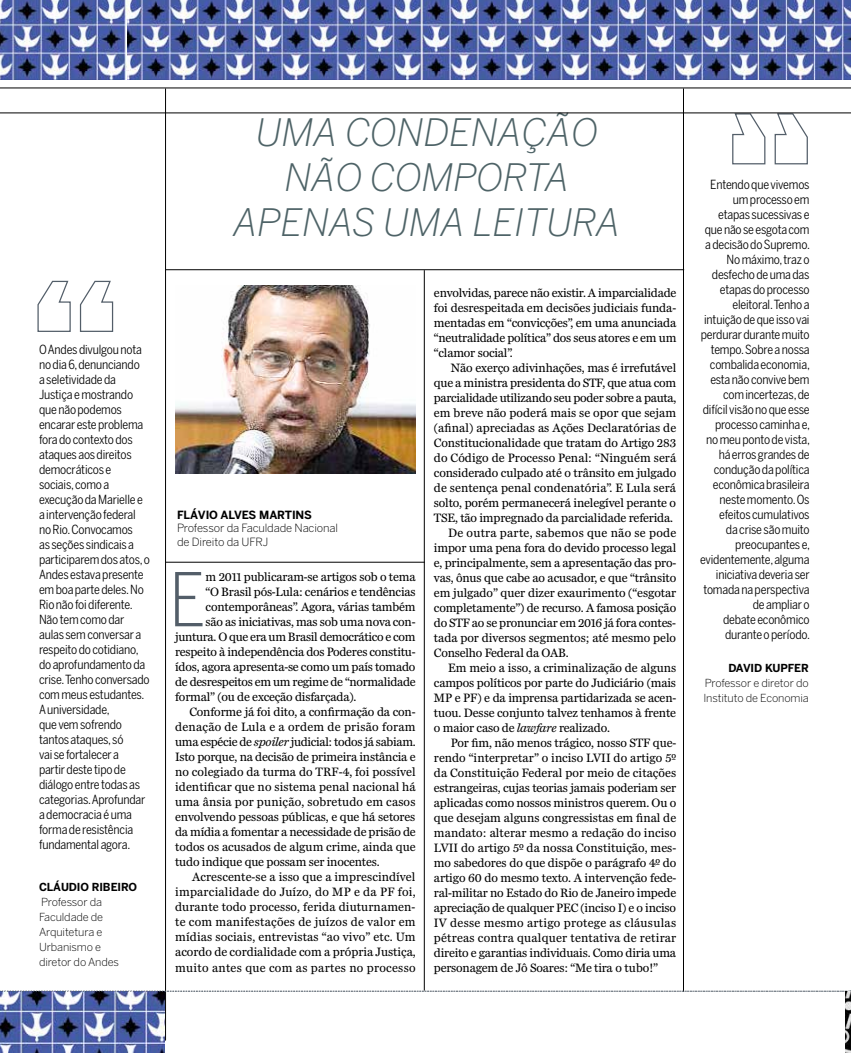
<style>
.page{position:relative;width:851px;height:1053px;background:#fff}
.page>*{position:absolute;margin:0;border:0;box-sizing:border-box;transform-origin:0 0}
.t1{font:300 73.25px "Benton Sans Cond";color:#535e69}
.t2{font:italic 300 37.5px/45px "Benton Sans";letter-spacing:-.01em;color:#4e6367;text-align:center}
.t3{font:12.5px/15px "Miller Daily Two";letter-spacing:-.01em;color:#000;text-align:justify}
.t4{font:12.5px/15px "Benton Sans Cond";letter-spacing:-.015em;color:#000;text-align:right}
.t5{font:12.5px "Miller Daily Two";letter-spacing:.02em;color:#000}
.t6{font:12.5px "Miller Daily Two";letter-spacing:.01em;color:#000}
.t7{font:12.5px "Miller Daily Two";letter-spacing:.015em;color:#000}
.t8{font:300 11.25px/13.5px "Benton Sans";letter-spacing:-.01em;color:#000}
.t9{font:700 11.25px "Benton Sans";letter-spacing:-.01em;color:#000}
.t10{font:300 11px/15px "Benton Sans";letter-spacing:-.01em;color:#000}
.t11{font:700 11px "Benton Sans";letter-spacing:-.01em;color:#000}
.s1{font-style:italic}
</style>
<div class="page">
<img style="left:126px;top:0;width:724px;height:79px">
<svg style="left:732px;top:114px;width:76px;height:51px"></svg>
<hr style="left:424px;top:270px;width:1px;height:720px;background:#000">
<hr style="left:165px;top:88px;width:1px;height:952px;background:#000">
<hr style="left:683px;top:88px;width:1px;height:903px;background:#000">
<hr style="left:166px;top:269px;width:518px;height:1px;background:#000">
<hr style="left:166px;top:562px;width:258px;height:1px;background:#000">
<img style="left:175px;top:285px;width:240px;height:188px">
<hr style="left:0;top:88px;width:850px;height:1px;background:#000">
<img style="left:0;top:991px;width:164px;height:61px">
<svg style="left:37px;top:280px;width:77px;height:52px"></svg>
<img style="left:0;top:0;width:126px;height:79px">
<svg style="left:0;top:990px;width:851px;height:1px"></svg>
<hr style="left:0;top:113px;width:850px;height:1px;background:#000">
<img style="left:845px;top:991px;width:5px;height:61px">
<p class="t4" style="left:39px;top:342px;width:112px;text-align:left">O Andes divulgou nota no dia 6, denunciando<br>a seletividade da<br>Justiça e mostrando que não podemos encarar este problema fora do contexto dos ataques aos direitos democráticos e<br>sociais, como a execução da Marielle e a intervenção federal no Rio. Convocamos<br>as seções sindicais a participarem dos atos, o<br>Andes estava presente em boa parte deles. No<br>Rio não foi diferente.<br>Não tem como dar aulas sem conversar a respeito do cotidiano, do aprofundamento da crise. Tenho conversado com meus estudantes.<br>A universidade,<br>que vem sofrendo tantos ataques, só<br>vai se fortalecer a<br>partir deste tipo de diálogo entre todas as categorias. Aprofundar a democracia é uma forma de resistência fundamental agora.</p>
<p class="t11" style="left:39px;top:880px;width:100px">CLÁUDIO RIBEIRO</p>
<p class="t10" style="left:39px;top:894px;width:81px">Professor da<br>Faculdade de<br>Arquitetura e<br>Urbanismo e diretor do Andes</p>
<h2 class="t2" style="left:233px;top:110px;width:388px">UMA CONDENAÇÃO<br>NÃO COMPORTA<br>APENAS UMA LEITURA</h2>
<p class="t9" style="left:177px;top:508px;width:136px">FLÁVIO ALVES MARTINS</p>
<p class="t8" style="left:177px;top:521px;width:162px">Professor da Faculdade Nacional de Direito da UFRJ</p>
<h1 class="t1" style="left:169px;top:557px;width:38px">E</h1>
<p class="t3" style="left:205px;top:569px;width:211px">m 2011 publicaram-se artigos sob o tema</p>
<p class="t3" style="left:205px;top:584px;width:211px">“O Brasil pós-Lula: cenários e tendências</p>
<p class="t3" style="left:205px;top:599px;width:211px">contemporâneas”. Agora, várias também</p>
<p class="t3" style="left:205px;top:614px;width:211px">são as iniciativas, mas sob uma nova con-</p>
<p class="t3" style="left:175px;top:629px;width:242px">juntura. O que era um Brasil democrático e com</p>
<p class="t3" style="left:175px;top:644px;width:242px">respeito à independência dos Poderes constitu-</p>
<p class="t3" style="left:175px;top:659px;width:242px">ídos, agora apresenta-se como um país tomado</p>
<p class="t3" style="left:175px;top:674px;width:242px">de desrespeitos em um regime de “normalidade</p>
<p class="t3" style="left:175px;top:689px;width:183px">formal” (ou de exceção disfarçada).</p>
<p class="t3" style="left:189px;top:704px;width:228px">Conforme já foi dito, a confirmação da con-</p>
<p class="t5" style="left:175px;top:720px;width:242px">denação de Lula e a ordem de prisão foram</p>
<p class="t3" style="left:175px;top:734px;width:242px">uma espécie de <span class="s1">spoiler</span> judicial: todos já sabiam.</p>
<p class="t3" style="left:175px;top:749px;width:242px">Isto porque, na decisão de primeira instância e</p>
<p class="t3" style="left:175px;top:764px;width:242px">no colegiado da turma do TRF-4, foi possível</p>
<p class="t3" style="left:175px;top:779px;width:242px">identificar que no sistema penal nacional há</p>
<p class="t6" style="left:175px;top:795px;width:242px">uma ânsia por punição, sobretudo em casos</p>
<p class="t3" style="left:175px;top:809px;width:242px">envolvendo pessoas públicas, e que há setores</p>
<p class="t3" style="left:175px;top:824px;width:242px">da mídia a fomentar a necessidade de prisão de</p>
<p class="t3" style="left:175px;top:839px;width:242px">todos os acusados de algum crime, ainda que</p>
<p class="t3" style="left:175px;top:854px;width:206px">tudo indique que possam ser inocentes.</p>
<p class="t3" style="left:192px;top:869px;width:225px">Acrescente-se a isso que a imprescindível</p>
<p class="t7" style="left:175px;top:885px;width:242px">imparcialidade do Juízo, do MP e da PF foi,</p>
<p class="t6" style="left:175px;top:900px;width:242px">durante todo processo, ferida diuturnamen-</p>
<p class="t5" style="left:175px;top:915px;width:242px">te com manifestações de juízos de valor em</p>
<p class="t6" style="left:175px;top:930px;width:242px">mídias sociais, entrevistas “ao vivo” etc. Um</p>
<p class="t3" style="left:175px;top:944px;width:242px">acordo de cordialidade com a própria Justiça,</p>
<p class="t5" style="left:175px;top:960px;width:242px">muito antes que com as partes no processo</p>
<p class="t3" style="left:434px;top:285px;width:244px">envolvidas, parece não existir. A imparcialidade foi desrespeitada em decisões judiciais funda&shy;mentadas em “convicções”, em uma anunciada “neutralidade política” dos seus atores e em um “clamor social”.</p>
<p class="t3" style="left:451px;top:360px;width:227px">Não exerço adivinhações, mas é irrefutável</p>
<p class="t3" style="left:434px;top:375px;width:244px">que a ministra presidenta do STF, que atua com</p>
<p class="t3" style="left:434px;top:390px;width:244px">parcialidade utilizando seu poder sobre a pauta,</p>
<p class="t3" style="left:434px;top:405px;width:243px">em breve não poderá mais se opor que sejam</p>
<p class="t3" style="left:434px;top:420px;width:244px">(afinal) apreciadas as Ações Declaratórias de</p>
<p class="t3" style="left:434px;top:435px;width:244px">Constitucionalidade que tratam do Artigo 283</p>
<p class="t3" style="left:434px;top:450px;width:244px">do Código de Processo Penal: “Ninguém será</p>
<p class="t3" style="left:434px;top:465px;width:244px">considerado culpado até o trânsito em julgado</p>
<p class="t3" style="left:434px;top:480px;width:244px">de sentença penal condenatória”. E Lula será</p>
<p class="t3" style="left:434px;top:495px;width:244px">solto, porém permanecerá inelegível perante o</p>
<p class="t3" style="left:434px;top:510px;width:240px">TSE, tão impregnado da parcialidade referida.</p>
<p class="t5" style="left:448px;top:525px;width:230px">De outra parte, sabemos que não se pode</p>
<p class="t3" style="left:434px;top:540px;width:244px">impor uma pena fora do devido processo legal</p>
<p class="t3" style="left:434px;top:555px;width:244px">e, principalmente, sem a apresentação das pro-</p>
<p class="t3" style="left:434px;top:570px;width:244px">vas, ônus que cabe ao acusador, e que “trânsito</p>
<p class="t3" style="left:434px;top:585px;width:244px">em julgado” quer dizer exaurimento (“esgotar</p>
<p class="t3" style="left:434px;top:600px;width:244px">completamente”) de recurso. A famosa posição</p>
<p class="t3" style="left:434px;top:615px;width:243px">do STF ao se pronunciar em 2016 já fora contes-</p>
<p class="t3" style="left:434px;top:630px;width:244px">tada por diversos segmentos; até mesmo pelo</p>
<p class="t3" style="left:434px;top:645px;width:136px">Conselho Federal da OAB.</p>
<p class="t3" style="left:448px;top:660px;width:229px">Em meio a isso, a criminalização de alguns</p>
<p class="t3" style="left:434px;top:675px;width:244px">campos políticos por parte do Judiciário (mais</p>
<p class="t3" style="left:434px;top:690px;width:244px">MP e PF) e da imprensa partidarizada se acen-</p>
<p class="t3" style="left:434px;top:705px;width:244px">tuou. Desse conjunto talvez tenhamos à frente</p>
<p class="t3" style="left:434px;top:720px;width:177px">o maior caso de <span class="s1">lawfare</span> realizado.</p>
<p class="t3" style="left:451px;top:735px;width:227px">Por fim, não menos trágico, nosso STF que-</p>
<p class="t3" style="left:434px;top:750px;width:244px">rendo “interpretar” o inciso LVII do artigo 5º</p>
<p class="t3" style="left:434px;top:765px;width:244px">da Constituição Federal por meio de citações</p>
<p class="t3" style="left:434px;top:780px;width:244px">estrangeiras, cujas teorias jamais poderiam ser</p>
<p class="t3" style="left:434px;top:795px;width:244px">aplicadas como nossos ministros querem. Ou o</p>
<p class="t3" style="left:434px;top:810px;width:244px">que desejam alguns congressistas em final de</p>
<p class="t3" style="left:434px;top:825px;width:244px">mandato: alterar mesmo a redação do inciso</p>
<p class="t3" style="left:434px;top:840px;width:244px">LVII do artigo 5º da nossa Constituição, mes-</p>
<p class="t3" style="left:434px;top:855px;width:244px">mo sabedores do que dispõe o parágrafo 4º do</p>
<p class="t3" style="left:434px;top:870px;width:244px">artigo 60 do mesmo texto. A intervenção fede-</p>
<p class="t3" style="left:434px;top:885px;width:244px">ral-militar no Estado do Rio de Janeiro impede</p>
<p class="t3" style="left:434px;top:900px;width:243px">apreciação de qualquer PEC (inciso I) e o inciso</p>
<p class="t5" style="left:434px;top:915px;width:244px">IV desse mesmo artigo protege as cláusulas</p>
<p class="t7" style="left:434px;top:930px;width:244px">pétreas contra qualquer tentativa de retirar</p>
<p class="t3" style="left:434px;top:945px;width:243px">direito e garantias individuais. Como diria uma</p>
<p class="t3" style="left:434px;top:960px;width:225px">personagem de Jô Soares: “Me tira o tubo!”</p>
<p class="t4" style="left:700px;top:177px;width:111px">Entendo que vivemos um processo em etapas sucessivas e que não se esgota com a decisão do Supremo.<br>No máximo, traz o desfecho de uma das etapas do processo eleitoral. Tenho a intuição de que isso vai perdurar durante muito tempo. Sobre a nossa combalida economia, esta não convive bem com incertezas, de difícil visão no que esse processo caminha e, no meu ponto de vista, há erros grandes de condução da política econômica brasileira neste momento. Os efeitos cumulativos<br>da crise são muito preocupantes e, evidentemente, alguma iniciativa deveria ser tomada na perspectiva de ampliar o<br>debate econômico durante o período.</p>
<p class="t11" style="left:728px;top:662px;width:82px">DAVID KUPFER</p>
<p class="t10" style="left:703px;top:675px;width:107px">Professor e diretor do<br>Instituto de Economia</p>
</div>
